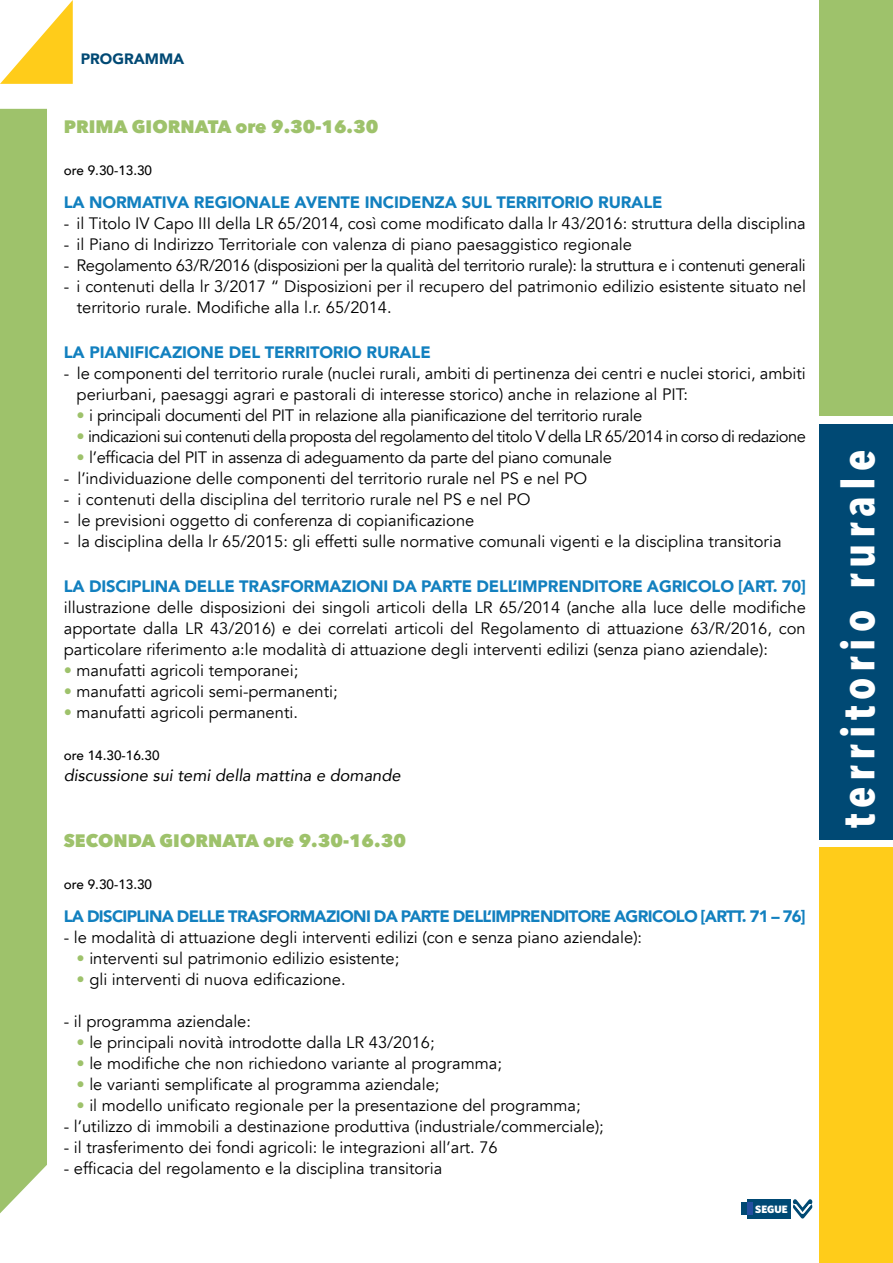
<style>
.page{position:relative;width:893px;height:1263px;background:#fff}
.page>*{position:absolute;margin:0;border:0;box-sizing:border-box;transform-origin:0 0}
.t1{font:700 45px "Avenir Next Condensed";letter-spacing:.13em;color:#fff}
.t2{font:800 18px "Avenir Next";color:#9ec26b}
.t3{font:16.5px/21px "Avenir";color:#000}
.t4{font:16.5px "Avenir";letter-spacing:-.02em;color:#000}
.t5{font:900 16.5px "Avenir";letter-spacing:-.01em;color:#1280bf}
.t6{font:16.5px "Avenir";letter-spacing:-.03em;color:#000}
.t7{font:900 16.5px "Avenir";letter-spacing:-.04em;color:#1280bf}
.t8{font:italic 16.5px "Avenir";color:#000}
.t9{font:900 15px "Avenir";color:#004974}
.t10{font:500 13.5px "Avenir";color:#000}
.t11{font:900 10.65px "Whitney HTF";color:#fff}
.s1{color:#9ec26b}
</style>
<div class="page">
<div style="left:820px;top:0;width:73px;height:416px;background:#9ec26b"></div>
<div style="left:820px;top:424px;width:73px;height:415px;background:#004974"></div>
<div style="left:820px;top:847px;width:73px;height:416px;background:#ffcc1a"></div>
<div style="left:0;top:109px;width:47px;height:1104px;background:#9ec26b"></div>
<svg style="left:0;top:0;width:73px;height:84px"></svg>
<svg style="left:793px;top:1199px;width:19px;height:19px"></svg>
<div style="left:747px;top:1199px;width:44px;height:19px;background:#004974"></div>
<div style="left:741px;top:1203px;width:6px;height:12px;background:#004974"></div>
<div style="left:747px;top:1203px;width:6px;height:12px;background:#244fa1"></div>
<p class="t9" style="left:81px;top:46px;width:105px">PROGRAMMA</p>
<p class="t2" style="left:64px;top:115px;width:316px">PRIMA GIORNATA ORE 9.30-16.30</p>
<p class="t10" style="left:64px;top:158px;width:90px">ore 9.30-13.30</p>
<p class="t5" style="left:64px;top:188px;width:53px">LA NORMA</p>
<p class="t5" style="left:153px;top:188px;width:511px">TIVA REGIONALE AVENTE INCIDENZA SUL TERRITORIO RURALE</p>
<p class="t3" style="left:64px;top:213px;width:743px">- il Titolo IV Capo III della LR 65/2014, così come modificato dalla lr 43/2016: struttura della disciplina</p>
<p class="t3" style="left:64px;top:234px;width:570px">- il Piano di Indirizzo Territoriale con valenza di piano paesaggistico regionale</p>
<p class="t4" style="left:64px;top:255px;width:744px">- Regolamento 63/R/2016 (disposizioni per la qualità del territorio rurale): la struttura e i contenuti generali</p>
<p class="t3" style="left:77px;top:276px;width:731px;text-indent:-13px">- i contenuti della lr 3/2017 “ Disposizioni per il recupero del patrimonio edilizio esistente situato nel territorio rurale. Modifiche alla l.r. 65/2014.</p>
<p class="t5" style="left:64px;top:338px;width:368px">LA PIANIFICAZIONE DEL TERRITORIO RURALE</p>
<p class="t3" style="left:77px;top:363px;width:731px;text-indent:-13px">- le componenti del territorio rurale (nuclei rurali, ambiti di pertinenza dei centri e nuclei storici, ambiti periurbani, paesaggi agrari e pastorali di interesse storico) anche in relazione al PIT:</p>
<p class="t4" style="left:77px;top:405px;width:567px"><span class="s1">•</span> i principali documenti del PIT in relazione alla pianificazione del territorio rurale</p>
<p class="t6" style="left:77px;top:426px;width:731px"><span class="s1">•</span> indicazioni sui contenuti della proposta del regolamento del titolo V della LR 65/2014 in corso di redazione</p>
<p class="t4" style="left:77px;top:447px;width:537px"><span class="s1">•</span> l’efficacia del PIT in assenza di adeguamento da parte del piano comunale</p>
<p class="t3" style="left:64px;top:468px;width:525px">- l’individuazione delle componenti del territorio rurale nel PS e nel PO</p>
<p class="t3" style="left:64px;top:489px;width:468px">- i contenuti della disciplina del territorio rurale nel PS e nel PO</p>
<p class="t3" style="left:64px;top:510px;width:412px">- le previsioni oggetto di conferenza di copianificazione</p>
<p class="t3" style="left:64px;top:531px;width:719px">- la disciplina della lr 65/2015: gli effetti sulle normative comunali vigenti e la disciplina transitoria</p>
<p class="t5" style="left:64px;top:572px;width:240px">LA DISCIPLINA DELLE TRASFORMA</p>
<p class="t5" style="left:342px;top:572px;width:91px">ZIONI DA PAR</p>
<p class="t5" style="left:452px;top:572px;width:83px">TE DELL’IMPR</p>
<p class="t5" style="left:558px;top:572px;width:102px">ENDITORE AGR</p>
<p class="t5" style="left:682px;top:572px;width:125px">ICO LO [ART. 70]</p>
<p class="t3" style="left:64px;top:597px;width:744px;text-align:justify">illustrazione delle disposizioni dei singoli articoli della LR 65/2014 (anche alla luce delle modifiche apportate dalla LR 43/2016) e dei correlati articoli del Regolamento di attuazione 63/R/2016, con particolare riferimento a:le modalità di attuazione degli interventi edilizi (senza piano aziendale):</p>
<p class="t3" style="left:64px;top:660px;width:236px"><span class="s1">•</span> manufatti agricoli temporanei;</p>
<p class="t3" style="left:64px;top:681px;width:275px"><span class="s1">•</span> manufatti agricoli semi-permanenti;</p>
<p class="t3" style="left:64px;top:702px;width:236px"><span class="s1">•</span> manufatti agricoli permanenti.</p>
<p class="t10" style="left:64px;top:743px;width:97px">ore 14.30-16.30</p>
<p class="t8" style="left:64px;top:765px;width:338px">discussione sui temi della mattina e domande</p>
<p class="t2" style="left:64px;top:829px;width:344px">SECONDA GIORNATA ORE 9.30-16.30</p>
<p class="t10" style="left:64px;top:872px;width:90px">ore 9.30-13.30</p>
<p class="t7" style="left:64px;top:902px;width:227px">LA DISCIPLINA DELLE TRASFORMA</p>
<p class="t7" style="left:326px;top:902px;width:182px">ZIONI DA PARTE DELL’IMPR</p>
<p class="t5" style="left:530px;top:902px;width:97px">ENDITORE AGR</p>
<p class="t7" style="left:648px;top:902px;width:159px">ICO LO [ARTT. 71 – 76]</p>
<p class="t3" style="left:64px;top:927px;width:580px">- le modalità di attuazione degli interventi edilizi (con e senza piano aziendale):</p>
<p class="t3" style="left:77px;top:948px;width:324px"><span class="s1">•</span> interventi sul patrimonio edilizio esistente;</p>
<p class="t3" style="left:77px;top:969px;width:271px"><span class="s1">•</span> gli interventi di nuova edificazione.</p>
<p class="t3" style="left:64px;top:1011px;width:189px">- il programma aziendale:</p>
<p class="t3" style="left:77px;top:1032px;width:360px"><span class="s1">•</span> le principali novità introdotte dalla LR 43/2016;</p>
<p class="t3" style="left:77px;top:1053px;width:427px"><span class="s1">•</span> le modifiche che non richiedono variante al programma;</p>
<p class="t3" style="left:77px;top:1074px;width:364px"><span class="s1">•</span> le varianti semplificate al programma aziendale;</p>
<p class="t3" style="left:77px;top:1095px;width:506px"><span class="s1">•</span> il modello unificato regionale per la presentazione del programma;</p>
<p class="t3" style="left:64px;top:1116px;width:542px">- l’utilizzo di immobili a destinazione produttiva (industriale/commerciale);</p>
<p class="t3" style="left:64px;top:1137px;width:436px">- il trasferimento dei fondi agricoli: le integrazioni all’art. 76</p>
<p class="t3" style="left:64px;top:1158px;width:380px">- efficacia del regolamento e la disciplina transitoria</p>
<p class="t11" style="left:755px;top:1203px;width:34px">SEGUE</p>
<h1 class="t1" style="left:831px;top:828px;width:380px;rotate:-90deg">territorio rurale</h1>
</div>
